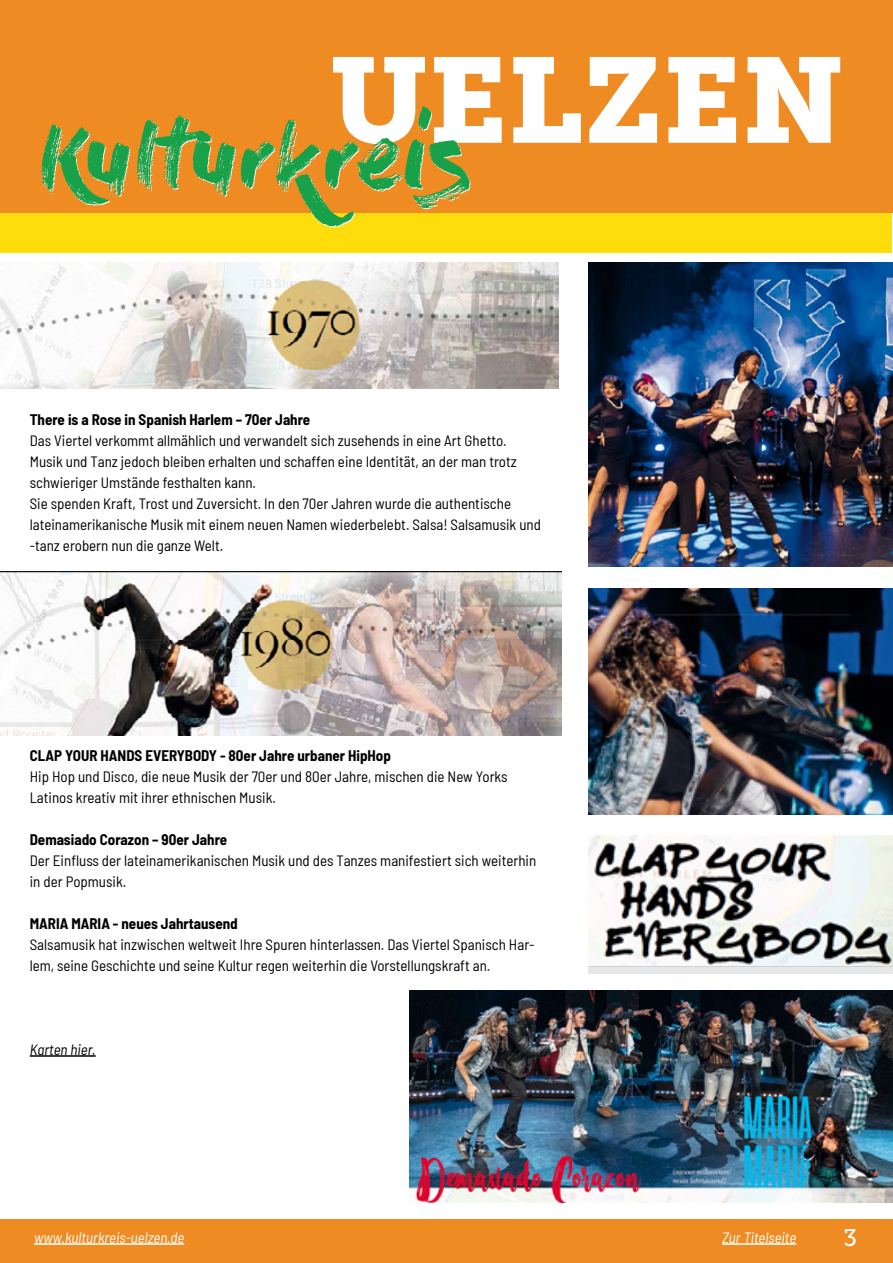
<style>
.page{position:relative;width:893px;height:1263px;background:#fff}
.page>*{position:absolute;margin:0;border:0;box-sizing:border-box;transform-origin:0 0}
.t1{font:120px "Museo Slab 900";color:#fff}
.t2{font:94.5px "Dry Brush";letter-spacing:-.015em;color:#fff}
.t3{font:24px "Museo Slab 500";color:#fff}
.t4{font:semi-condensed 15px/21px "Barlow";color:#000}
.t5{font:700 semi-condensed 15px "Barlow";color:#000}
.t6{font:italic semi-condensed 15px "Barlow";color:#fff}
.t7{font:italic semi-condensed 15px "Barlow";color:#000}
</style>
<div class="page">
<div style="left:0;top:1219px;width:893px;height:44px;background:#ee8b22"></div>
<hr style="left:722px;top:1243px;width:74px;height:2px;background:#fff">
<hr style="left:34px;top:1243px;width:150px;height:2px;background:#fff">
<div style="left:0;top:200px;width:892px;height:52px;background:#ffdd0c"></div>
<div style="left:0;top:0;width:893px;height:213px;background:#ee8b22"></div>
<hr style="left:30px;top:1055px;width:66px;height:2px;background:#000">
<img style="left:0;top:263px;width:559px;height:126px">
<img style="left:0;top:572px;width:562px;height:164px">
<img style="left:588px;top:263px;width:305px;height:304px">
<img style="left:588px;top:589px;width:305px;height:225px">
<div style="left:588px;top:836px;width:305px;height:138px;background:#e6e7e8"></div>
<img style="left:588px;top:836px;width:305px;height:131px">
<img style="left:409px;top:990px;width:484px;height:213px">
<h1 class="t1" style="left:330px;top:31px;width:516px">UELZEN</h1>
<h2 class="t2" style="left:39px;top:101px;width:437px">Kulturkreis</h2>
<p class="t5" style="left:30px;top:408px;width:282px">There is a Rose in Spanish Harlem – 70er Jahre</p>
<p class="t4" style="left:30px;top:429px;width:513px">Das Viertel verkommt allmählich und verwandelt sich zusehends in eine Art Ghetto.<br>Musik und Tanz jedoch bleiben erhalten und schaffen eine Identität, an der man trotz schwieriger Umstände festhalten kann.<br>Sie spenden Kraft, Trost und Zuversicht. In den 70er Jahren wurde die authentische lateinamerikanische Musik mit einem neuen Namen wiederbelebt. Salsa! Salsamusik und -tanz erobern nun die ganze Welt.</p>
<p class="t5" style="left:30px;top:744px;width:363px">CLAP YOUR HANDS EVERYBODY - 80er Jahre urbaner HipHop</p>
<p class="t4" style="left:30px;top:765px;width:479px">Hip Hop und Disco, die neue Musik der 70er und 80er Jahre, mischen die New Yorks<br>Latinos kreativ mit ihrer ethnischen Musik.</p>
<p class="t5" style="left:30px;top:828px;width:199px">Demasiado Corazon – 90er Jahre</p>
<p class="t4" style="left:30px;top:849px;width:508px">Der Einfluss der lateinamerikanischen Musik und des Tanzes manifestiert sich weiterhin in der Popmusik.</p>
<p class="t5" style="left:30px;top:912px;width:210px">MARIA MARIA - neues Jahrtausend</p>
<p class="t4" style="left:30px;top:933px;width:506px">Salsamusik hat inzwischen weltweit Ihre Spuren hinterlassen. Das Viertel Spanisch Har&shy;lem, seine Geschichte und seine Kultur regen weiterhin die Vorstellungskraft an.</p>
<p class="t7" style="left:30px;top:1039px;width:67px">Karten hier.</p>
<p class="t6" style="left:34px;top:1227px;width:152px">www.kulturkreis-uelzen.de</p>
<p class="t6" style="left:722px;top:1227px;width:76px">Zur Titelseite</p>
<h3 class="t3" style="left:844px;top:1224px;width:15px">3</h3>
</div>
